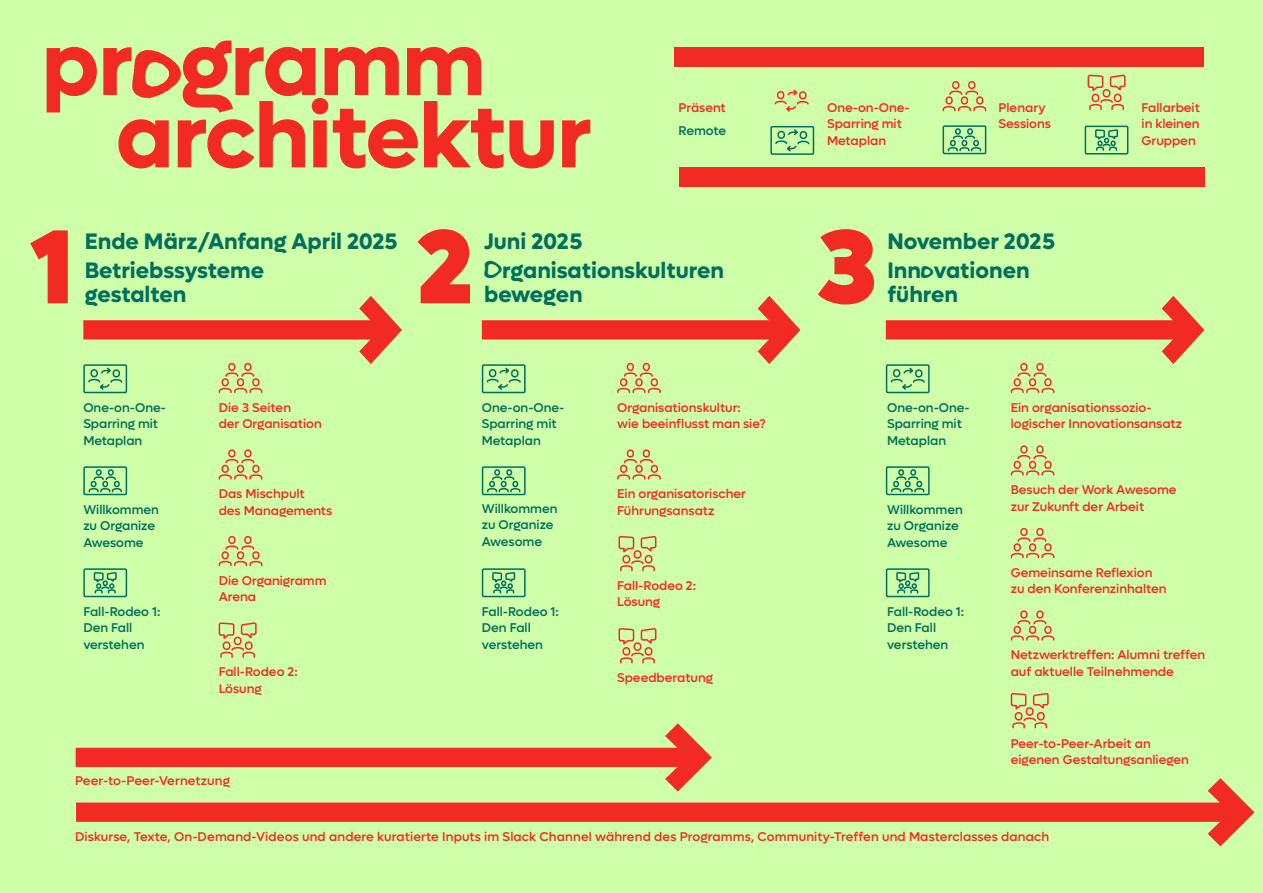
<style>
.page{position:relative;width:1263px;height:893px;background:#cfffa8}
.page>*{position:absolute;margin:0;border:0;box-sizing:border-box;transform-origin:0 0}
.lufga_titel{font:900 105.6px "Lufga";color:#f12b24}
.t1{font:700 92.1px "Lufga";letter-spacing:-.02em;color:#f12b24}
.lufga_titel-2{font:700 22.5px/29.4px "Lufga";color:#006f5d}
.testimonial_name{font:500 12.75px/16.5px "Lufga";color:#f12b24}
.testimonial_name-2{font:500 12.75px/16.5px "Lufga";color:#006f5d}
.s1{font-family:"Mole Display";font-weight:400;font-size:101.25px}
.s2{font-family:"Mole Display";font-weight:400;font-size:25.5px}
</style>
<div class="page">
<svg style="left:947px;top:128px;width:35px;height:23px"></svg>
<div style="left:942px;top:125px;width:44px;height:29px;border:2px solid #006f5d"></div>
<svg style="left:942px;top:81px;width:45px;height:31px"></svg>
<svg style="left:1095px;top:129px;width:24px;height:22px"></svg>
<div style="left:1085px;top:126px;width:43px;height:29px;border:2px solid #006f5d"></div>
<svg style="left:1087px;top:74px;width:39px;height:36px"></svg>
<svg style="left:775px;top:129px;width:35px;height:23px"></svg>
<div style="left:770px;top:126px;width:44px;height:29px;border:2px solid #006f5d"></div>
<svg style="left:774px;top:89px;width:35px;height:23px"></svg>
<div style="left:679px;top:168px;width:525px;height:19px;background:#f12b24"></div>
<div style="left:675px;top:48px;width:529px;height:19px;background:#f12b24"></div>
<svg style="left:76px;top:723px;width:636px;height:55px"></svg>
<svg style="left:76px;top:778px;width:1178px;height:68px"></svg>
<svg style="left:218px;top:449px;width:45px;height:31px"></svg>
<svg style="left:218px;top:535px;width:45px;height:32px"></svg>
<svg style="left:218px;top:622px;width:39px;height:36px"></svg>
<svg style="left:83px;top:296px;width:319px;height:98px"></svg>
<div style="left:83px;top:364px;width:44px;height:29px;border:2px solid #006f5d"></div>
<svg style="left:88px;top:469px;width:34px;height:23px"></svg>
<div style="left:83px;top:466px;width:44px;height:29px;border:2px solid #006f5d"></div>
<svg style="left:93px;top:572px;width:24px;height:22px"></svg>
<div style="left:83px;top:568px;width:44px;height:29px;border:2px solid #006f5d"></div>
<svg style="left:891px;top:469px;width:34px;height:23px"></svg>
<div style="left:886px;top:466px;width:44px;height:29px;border:2px solid #006f5d"></div>
<svg style="left:896px;top:572px;width:24px;height:22px"></svg>
<div style="left:886px;top:568px;width:44px;height:29px;border:2px solid #006f5d"></div>
<svg style="left:886px;top:296px;width:318px;height:98px"></svg>
<svg style="left:1010px;top:445px;width:45px;height:31px"></svg>
<svg style="left:1010px;top:528px;width:45px;height:31px"></svg>
<svg style="left:1010px;top:610px;width:45px;height:31px"></svg>
<svg style="left:487px;top:469px;width:34px;height:23px"></svg>
<div style="left:482px;top:466px;width:44px;height:29px;border:2px solid #006f5d"></div>
<svg style="left:492px;top:572px;width:24px;height:22px"></svg>
<div style="left:482px;top:568px;width:44px;height:29px;border:2px solid #006f5d"></div>
<svg style="left:482px;top:296px;width:318px;height:98px"></svg>
<svg style="left:618px;top:535px;width:39px;height:37px"></svg>
<svg style="left:618px;top:628px;width:39px;height:36px"></svg>
<svg style="left:617px;top:449px;width:44px;height:31px"></svg>
<svg style="left:1010px;top:693px;width:39px;height:36px"></svg>
<p class="t1" style="left:41px;top:8px;width:446px">pr<span class="s1">o</span>gramm</p>
<p class="t1" style="left:116px;top:81px;width:477px">architektur</p>
<p class="testimonial_name" style="left:678px;top:99px;width:49px">Präsent</p>
<p class="testimonial_name-2" style="left:678px;top:123px;width:49px">Remote</p>
<p class="lufga_titel" style="left:30px;top:202px;width:46px">1</p>
<p class="lufga_titel-2" style="left:85px;top:226px;width:314px">Ende März/Anfang April 2025<br>Betriebssysteme</p>
<p class="lufga_titel-2" style="left:85px;top:280px;width:103px">gestalten</p>
<p class="lufga_titel" style="left:417px;top:202px;width:58px">2</p>
<p class="lufga_titel-2" style="left:484px;top:226px;width:241px">Juni 2025<br><span class="s2">O</span>rganisationskulturen</p>
<p class="lufga_titel-2" style="left:484px;top:280px;width:100px">bewegen</p>
<p class="testimonial_name-2" style="left:83px;top:399px;width:84px">One-on-One-<br>Sparring mit<br>Metaplan</p>
<p class="testimonial_name" style="left:219px;top:399px;width:74px">Die 3 Seiten</p>
<p class="testimonial_name" style="left:219px;top:415px;width:105px">der Organisation</p>
<p class="testimonial_name-2" style="left:482px;top:399px;width:84px">One-on-One-<br>Sparring mit<br>Metaplan</p>
<p class="testimonial_name" style="left:617px;top:399px;width:125px">Organisationskultur:</p>
<p class="testimonial_name" style="left:617px;top:415px;width:150px">wie beeinflusst man sie?</p>
<p class="testimonial_name-2" style="left:83px;top:501px;width:77px">Willkommen zu Organize<br>Awesome</p>
<p class="testimonial_name" style="left:219px;top:485px;width:115px">Das Mischpult<br>des Managements</p>
<p class="testimonial_name-2" style="left:482px;top:500px;width:77px">Willkommen zu Organize<br>Awesome</p>
<p class="testimonial_name" style="left:617px;top:485px;width:130px">Ein organisatorischer</p>
<p class="testimonial_name" style="left:617px;top:502px;width:99px">Führungsansatz</p>
<p class="testimonial_name-2" style="left:83px;top:603px;width:79px">Fall-Rodeo 1:<br>Den Fall verstehen</p>
<p class="testimonial_name" style="left:219px;top:572px;width:109px">Die Organigramm<br>Arena</p>
<p class="testimonial_name-2" style="left:482px;top:603px;width:79px">Fall-Rodeo 1:<br>Den Fall verstehen</p>
<p class="testimonial_name" style="left:617px;top:577px;width:80px">Fall-Rodeo 2:<br>Lösung</p>
<p class="testimonial_name" style="left:219px;top:664px;width:80px">Fall-Rodeo 2:<br>Lösung</p>
<p class="testimonial_name" style="left:617px;top:669px;width:97px">Speedberatung</p>
<p class="testimonial_name" style="left:75px;top:772px;width:156px">Peer-to-Peer-Vernetzung</p>
<p class="testimonial_name" style="left:827px;top:99px;width:84px">One-on-One-</p>
<p class="testimonial_name" style="left:827px;top:115px;width:76px">Sparring mit</p>
<p class="testimonial_name" style="left:827px;top:132px;width:61px">Metaplan</p>
<p class="testimonial_name" style="left:998px;top:99px;width:49px">Plenary</p>
<p class="testimonial_name" style="left:998px;top:115px;width:54px">Sessions</p>
<p class="lufga_titel" style="left:817px;top:202px;width:61px">3</p>
<p class="lufga_titel-2" style="left:887px;top:226px;width:169px">November 2025<br>Inn<span class="s2">o</span>vationen</p>
<p class="lufga_titel-2" style="left:887px;top:280px;width:72px">führen</p>
<p class="testimonial_name" style="left:1141px;top:99px;width:60px">Fallarbeit</p>
<p class="testimonial_name" style="left:1141px;top:115px;width:59px">in kleinen</p>
<p class="testimonial_name" style="left:1141px;top:132px;width:56px">Gruppen</p>
<p class="testimonial_name-2" style="left:887px;top:399px;width:84px">One-on-One-<br>Sparring mit<br>Metaplan</p>
<p class="testimonial_name-2" style="left:887px;top:501px;width:77px">Willkommen zu Organize<br>Awesome</p>
<p class="testimonial_name-2" style="left:887px;top:603px;width:79px">Fall-Rodeo 1:<br>Den Fall verstehen</p>
<p class="testimonial_name" style="left:1011px;top:399px;width:173px">Ein organisationssozio&shy;logischer Innovationsansatz</p>
<p class="testimonial_name" style="left:1011px;top:481px;width:167px">Besuch der Work Awesome</p>
<p class="testimonial_name" style="left:1011px;top:498px;width:135px">zur Zukunft der Arbeit</p>
<p class="testimonial_name" style="left:1011px;top:564px;width:157px">Gemeinsame Reflexion zu den Konferenzinhalten</p>
<p class="testimonial_name" style="left:1011px;top:646px;width:196px">Netzwerktreffen: Alumni treffen auf aktuelle Teilnehmende</p>
<p class="testimonial_name" style="left:1011px;top:735px;width:180px">Peer-to-Peer-Arbeit an eigenen Gestaltungsanliegen</p>
<p class="testimonial_name" style="left:75px;top:828px;width:976px">Diskurse, Texte, On-Demand-Videos und andere kuratierte Inputs im Slack Channel während des Programms, Community-Treffen und Masterclasses danach</p>
</div>
